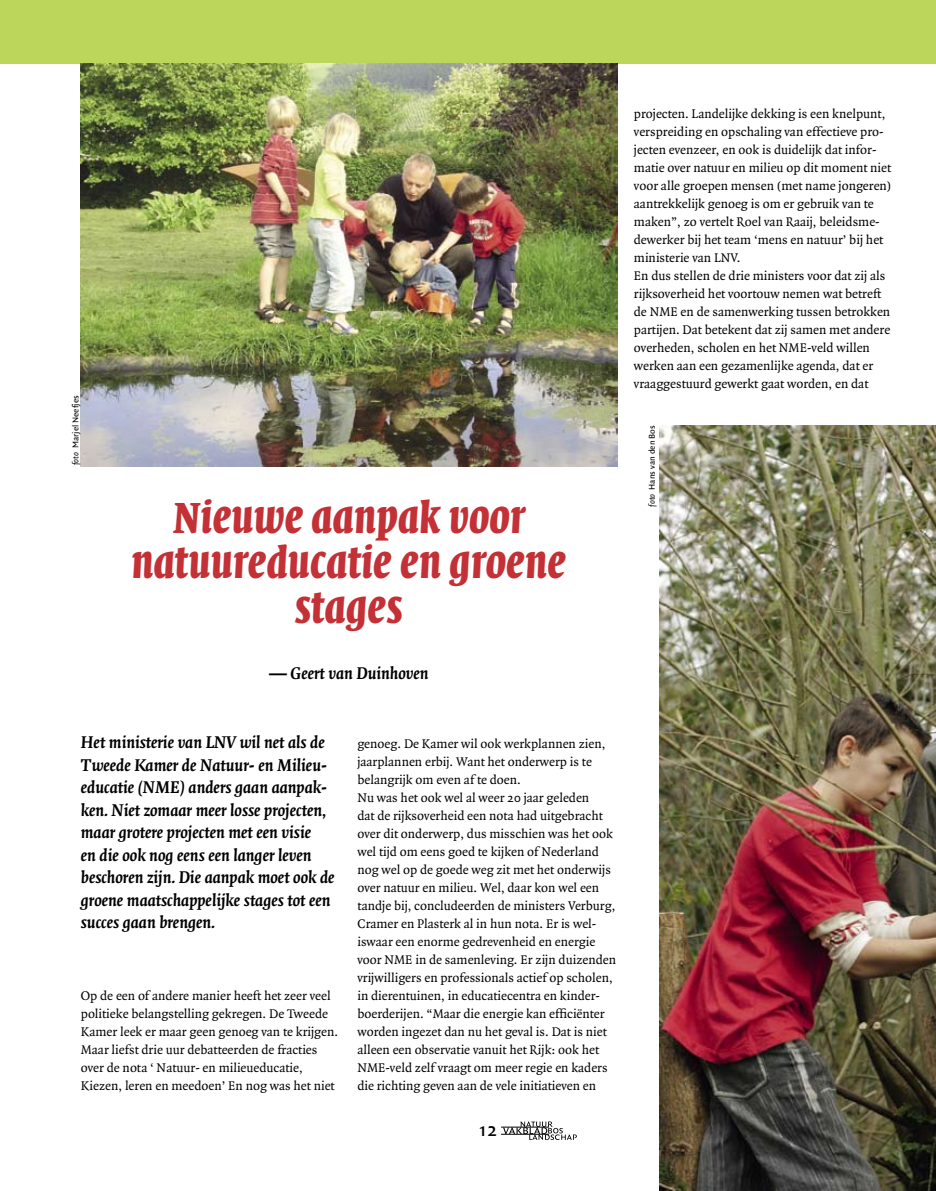
<style>
.page{position:relative;width:936px;height:1191px;background:#fff}
.page>*{position:absolute;margin:0;border:0;box-sizing:border-box;transform-origin:0 0}
.t1{font:italic 700 45px/45px "Quadraat Dis";color:#c33035;text-align:center}
.t2{font:21px "Quadraat Sans";color:#000}
.t3{font:italic 700 18px/22.5px "Quadraat";color:#000}
.t4{font:13.5px/18px "Quadraat";color:#000}
.t5{font:9px "Quadraat Sans";color:#000}
.s1{font-style:italic}
</style>
<div class="page">
<div style="left:0;top:0;width:935px;height:64px;background:#bbd65a"></div>
<svg style="left:503px;top:1121px;width:73px;height:18px"></svg>
<hr style="left:501px;top:1126px;width:48px;height:1px;background:#000">
<hr style="left:501px;top:1134px;width:48px;height:1px;background:#000">
<img style="left:81px;top:64px;width:536px;height:402px">
<img style="left:659px;top:425px;width:276px;height:766px">
<p class="t5" style="left:71px;top:465px;width:71px;rotate:-90deg"><span class="s1">foto</span> Marjel Neefjes</p>
<h1 class="t1" style="left:131px;top:496px;width:436px">Nieuwe aanpak voor natuureducatie en groene stages</h1>
<h3 class="t3" style="left:269px;top:662px;width:161px">— Geert van Duinhoven</h3>
<p class="t4" style="left:634px;top:105px;width:259px">projecten. Landelijke dekking is een knelpunt, verspreiding en opschaling van effectieve pro&shy;jecten evenzeer, en ook is duidelijk dat infor&shy;matie over natuur en milieu op dit moment niet voor alle groepen mensen (met name jongeren) aantrekkelijk genoeg is om er gebruik van te maken”, zo vertelt Roel van Raaij, beleidsme&shy;dewerker bij het team ‘mens en natuur’ bij het ministerie van LNV.<br>En dus stellen de drie ministers voor dat zij als rijksoverheid het voortouw nemen wat betreft de NME en de samenwerking tussen betrokken partijen. Dat betekent dat zij samen met andere overheden, scholen en het NME-veld willen werken aan een gezamenlijke agenda, dat er vraaggestuurd gewerkt gaat worden, en dat</p>
<p class="t5" style="left:647px;top:507px;width:83px;rotate:-90deg"><span class="s1">foto</span> Hans van den Bos</p>
<p class="t3" style="left:81px;top:731px;width:255px">Het ministerie van LNV wil net als de Tweede Kamer de Natuur- en Milieu&shy;educatie (NME) anders gaan aanpak&shy;ken. Niet zomaar meer losse projecten, maar grotere projecten met een visie<br>en die ook nog eens een langer leven beschoren zijn. Die aanpak moet ook de groene maatschappelijke stages tot een succes gaan brengen.</p>
<p class="t4" style="left:81px;top:987px;width:259px">Op de een of andere manier heeft het zeer veel politieke belangstelling gekregen. De Tweede Kamer leek er maar geen genoeg van te krijgen.<br>Maar liefst drie uur debatteerden de fracties over de nota ‘ Natuur- en milieueducatie, Kiezen, leren en meedoen’ En nog was het niet</p>
<p class="t4" style="left:357px;top:735px;width:260px">genoeg. De Kamer wil ook werkplannen zien, jaarplannen erbij. Want het onderwerp is te belangrijk om even af te doen.<br>Nu was het ook wel al weer 20 jaar geleden<br>dat de rijksoverheid een nota had uitgebracht over dit onderwerp, dus misschien was het ook wel tijd om eens goed te kijken of Nederland nog wel op de goede weg zit met het onderwijs over natuur en milieu. Wel, daar kon wel een tandje bij, concludeerden de ministers Verburg, Cramer en Plasterk al in hun nota. Er is wel&shy;iswaar een enorme gedrevenheid en energie voor NME in de samenleving. Er zijn duizenden vrijwilligers en professionals actief op scholen, in dierentuinen, in educatiecentra en kinder&shy;boerderijen. “Maar die energie kan efficiënter worden ingezet dan nu het geval is. Dat is niet alleen een observatie vanuit het Rijk: ook het NME-veld zelf vraagt om meer regie en kaders die richting geven aan de vele initiatieven en</p>
<h2 class="t2" style="left:479px;top:1117px;width:20px">12</h2>
</div>
